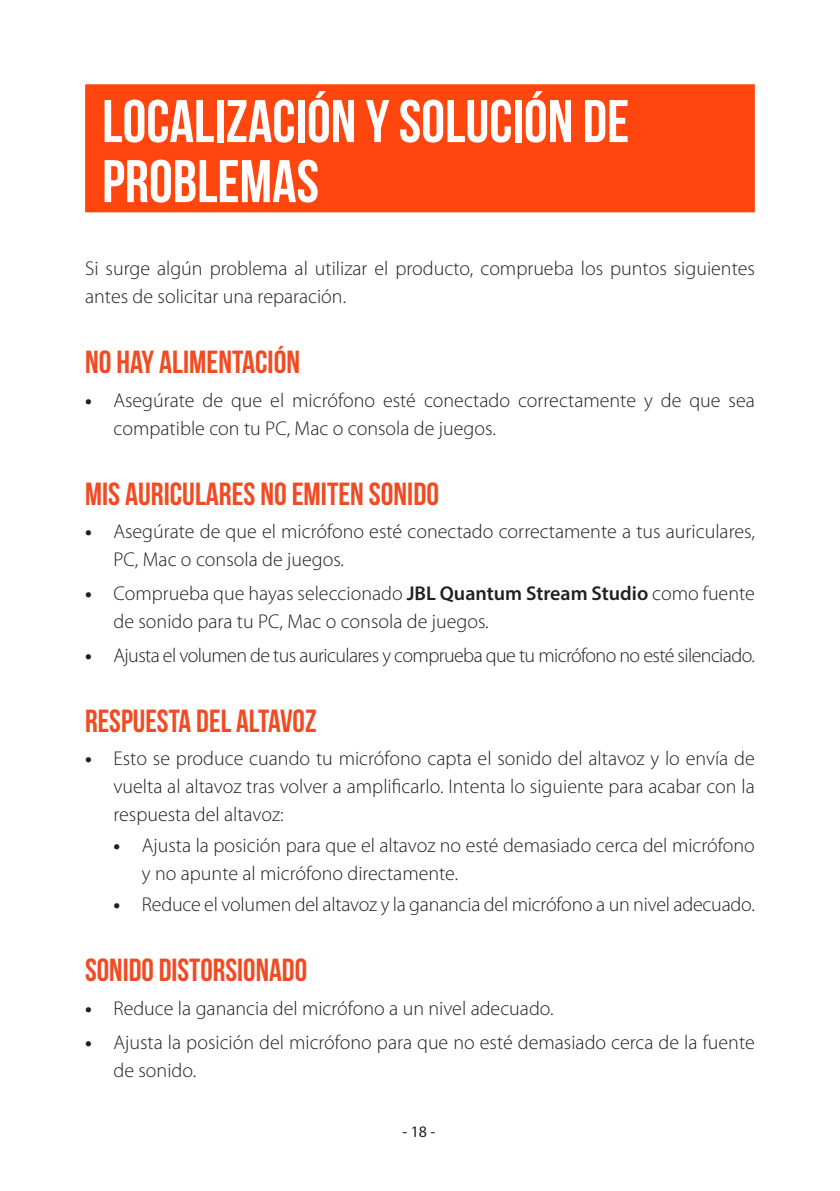
<style>
.page{position:relative;width:840px;height:1191px;background:#fff}
.page>*{position:absolute;margin:0;border:0;box-sizing:border-box;transform-origin:0 0}
.Title1{font:700 60px/60px "Bebas Neue";color:#fff}
.Title3{font:700 32px "Bebas Neue";color:#f04b23}
.Body{font:300 20px/28px "Myriad Pro";color:#231f20}
.Body-2{font:300 20px "Myriad Pro";letter-spacing:-.03em;color:#231f20}
.t1{font:16px "Myriad Pro";color:#231f20}
.s1{font-weight:700}
.s2{font-weight:600}
</style>
<div class="page">
<div style="left:85px;top:84px;width:669px;height:128px;background:#ff460f"></div>
<p class="Title1" style="left:102px;top:91px;width:528px">LOCALIZACIÓN Y SOLUCIÓN DE<br>PROBLEMAS</p>
<p class="Body" style="left:85px;top:254px;width:671px">Si surge algún problema al utilizar el producto, comprueba los puntos siguientes antes de solicitar una reparación.</p>
<p class="Title3" style="left:85px;top:344px;width:216px">NO HAY ALIMENTACIÓN</p>
<p class="Body" style="left:113px;top:386px;width:642px;text-indent:-28px"><span class="s1">•</span> Asegúrate de que el micrófono esté conectado correctamente y de que sea compatible con tu PC, Mac o consola de juegos.</p>
<p class="Title3" style="left:85px;top:476px;width:355px">MIS AURICULARES NO EMITEN SONIDO</p>
<p class="Body" style="left:113px;top:518px;width:642px;text-indent:-28px"><span class="s1">•</span> Asegúrate de que el micrófono esté conectado correctamente a tus auriculares,<br>PC, Mac o consola de juegos.</p>
<p class="Body" style="left:113px;top:579px;width:642px;text-indent:-28px"><span class="s1">•</span> Comprueba que hayas seleccionado <span class="s2">JBL Quantum Stream Studio</span> como fuente de sonido para tu PC, Mac o consola de juegos.</p>
<p class="Body-2" style="left:85px;top:644px;width:670px"><span class="s1">•</span> Ajusta el volumen de tus auriculares y comprueba que tu micrófono no esté silenciado.</p>
<p class="Title3" style="left:85px;top:703px;width:233px">RESPUESTA DEL ALTAVOZ</p>
<p class="Body" style="left:113px;top:745px;width:642px;text-align:justify;text-indent:-28px"><span class="s1">•</span> Esto se produce cuando tu micrófono capta el sonido del altavoz y lo envía de vuelta al altavoz tras volver a amplificarlo. Intenta lo siguiente para acabar con la respuesta del altavoz:</p>
<p class="Body" style="left:142px;top:832px;width:614px;text-indent:-28px"><span class="s1">•</span> Ajusta la posición para que el altavoz no esté demasiado cerca del micrófono y no apunte al micrófono directamente.</p>
<p class="Body" style="left:113px;top:890px;width:642px"><span class="s1">•</span> Reduce el volumen del altavoz y la ganancia del micrófono a un nivel adecuado.</p>
<p class="Title3" style="left:85px;top:952px;width:223px">SONIDO DISTORSIONADO</p>
<p class="Body" style="left:85px;top:994px;width:470px"><span class="s1">•</span> Reduce la ganancia del micrófono a un nivel adecuado.</p>
<p class="Body" style="left:113px;top:1028px;width:642px;text-indent:-28px"><span class="s1">•</span> Ajusta la posición del micrófono para que no esté demasiado cerca de la fuente de sonido.</p>
<p class="t1" style="left:402px;top:1122px;width:35px">- 18 -</p>
</div>
